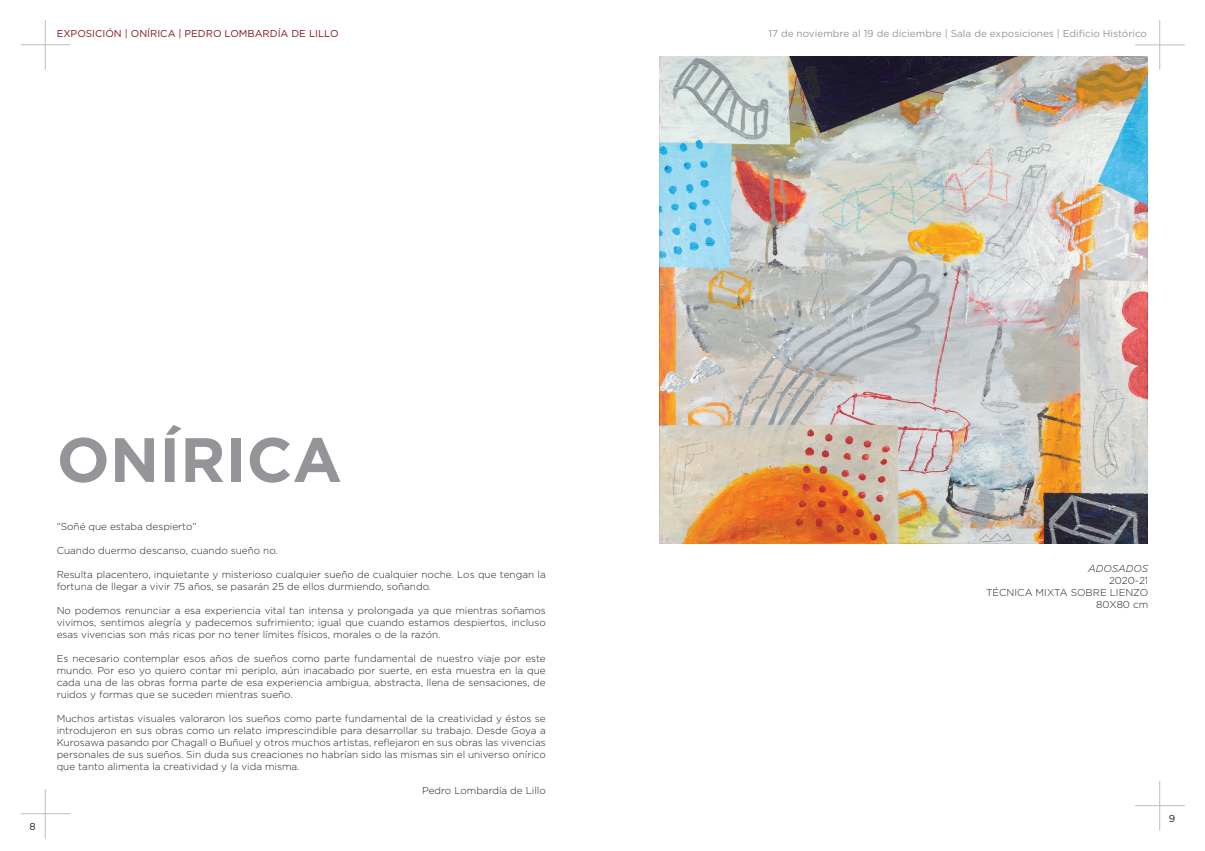
<style>
.page{position:relative;width:1205px;height:851px;background:#fff}
.page>*{position:absolute;margin:0;border:0;box-sizing:border-box;transform-origin:0 0}
.t1{font:700 62.5px "Gotham";color:#939598}
.t2{font:300 10px/12px "Gotham";color:#231f20;text-align:justify}
.t3{font:10px "Gotham";color:#939598}
.t4{font:10px "Gotham";color:#841517}
.t5{font:italic 300 10px "Gotham";color:#231f20}
.t6{font:10px "Gotham";color:#231f20}
</style>
<div class="page">
<hr style="left:45px;top:20px;width:1px;height:50px;background:#bcbdc0">
<hr style="left:45px;top:788px;width:1px;height:50px;background:#bcbdc0">
<hr style="left:21px;top:44px;width:49px;height:1px;background:#bcbdc0">
<hr style="left:21px;top:813px;width:49px;height:1px;background:#bcbdc0">
<hr style="left:1159px;top:20px;width:1px;height:50px;background:#bcbdc0">
<hr style="left:1159px;top:780px;width:1px;height:50px;background:#bcbdc0">
<hr style="left:1135px;top:45px;width:50px;height:1px;background:#bcbdc0">
<hr style="left:1135px;top:805px;width:50px;height:1px;background:#bcbdc0">
<img style="left:659px;top:57px;width:489px;height:487px">
<p class="t4" style="left:57px;top:27px;width:283px">EXPOSICIÓN | ONÍRICA | PEDRO LOMBARDÍA DE LILLO</p>
<p class="t3" style="left:768px;top:27px;width:380px">17 de noviembre al 19 de diciembre | Sala de exposiciones | Edificio Histórico</p>
<p class="t6" style="left:29px;top:820px;width:8px">8</p>
<h1 class="t1" style="left:57px;top:418px;width:287px">ONÍRICA</h1>
<p class="t2" style="left:57px;top:520px;width:141px">“Soñé que estaba despierto”</p>
<p class="t2" style="left:57px;top:544px;width:223px">Cuando duermo descanso, cuando sueño no.</p>
<p class="t2" style="left:57px;top:568px;width:490px">Resulta placentero, inquietante y misterioso cualquier sueño de cualquier noche. Los que tengan la fortuna de llegar a vivir 75 años, se pasarán 25 de ellos durmiendo, soñando.</p>
<p class="t2" style="left:57px;top:604px;width:490px">No podemos renunciar a esa experiencia vital tan intensa y prolongada ya que mientras soñamos vivimos, sentimos alegría y padecemos sufrimiento; igual que cuando estamos despiertos, incluso esas vivencias son más ricas por no tener límites físicos, morales o de la razón.</p>
<p class="t2" style="left:57px;top:652px;width:490px">Es necesario contemplar esos años de sueños como parte fundamental de nuestro viaje por este mundo. Por eso yo quiero contar mi periplo, aún inacabado por suerte, en esta muestra en la que cada una de las obras forma parte de esa experiencia ambigua, abstracta, llena de sensaciones, de ruidos y formas que se suceden mientras sueño.</p>
<p class="t2" style="left:57px;top:712px;width:491px">Muchos artistas visuales valoraron los sueños como parte fundamental de la creatividad y éstos se introdujeron en sus obras como un relato imprescindible para desarrollar su trabajo. Desde Goya a Kurosawa pasando por Chagall o Buñuel y otros muchos artistas, reflejaron en sus obras las vivencias personales de sus sueños. Sin duda sus creaciones no habrían sido las mismas sin el universo onírico que tanto alimenta la creatividad y la vida misma.</p>
<p class="t2" style="left:422px;top:784px;width:125px">Pedro Lombardía de Lillo</p>
<p class="t5" style="left:1088px;top:562px;width:62px">ADOSADOS</p>
<p class="t2" style="left:986px;top:574px;width:164px;text-align:right">2020-21<br>TÉCNICA MIXTA SOBRE LIENZO<br>80X80 cm</p>
<p class="t6" style="left:1169px;top:812px;width:8px">9</p>
</div>
